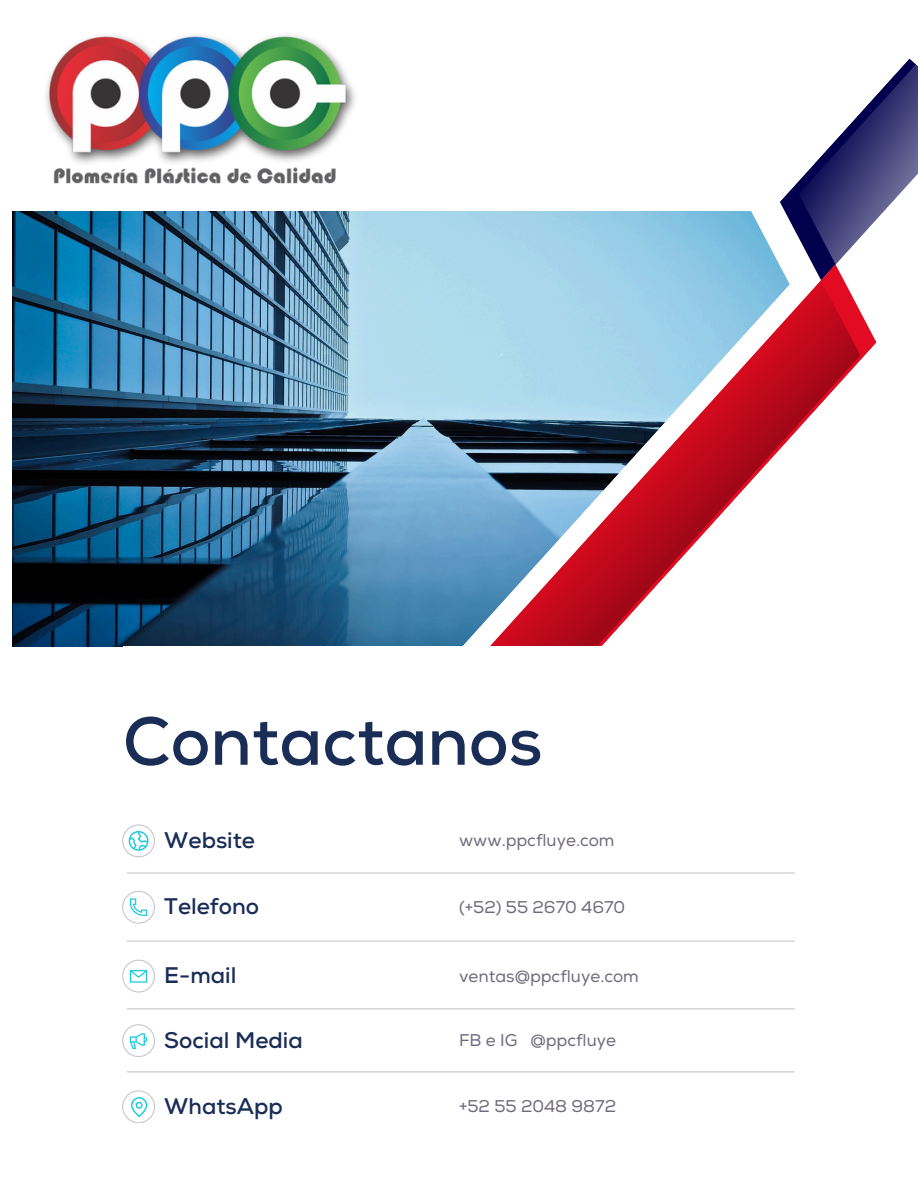
<style>
.page{position:relative;width:918px;height:1188px;background:#fff}
.page>*{position:absolute;margin:0;border:0;box-sizing:border-box;transform-origin:0 0}
.t1{font:700 67.8px "Nexa";color:#1a2d57}
.t2{font:700 22.5px "Nexa";color:#1a2d57}
.t3{font:16.95px "Nexa";color:#6f6a7b}
</style>
<div class="page">
<img style="left:13px;top:212px;width:435px;height:435px">
<svg style="left:448px;top:211px;width:347px;height:663px"></svg>
<svg style="left:730px;top:211px;width:29px;height:53px;background:#77bcde"></svg>
<svg style="left:759px;top:58px;width:159px;height:206px"></svg>
<svg style="left:489px;top:264px;width:355px;height:439px;background:#a3c7e0"></svg>
<svg style="left:489px;top:280px;width:388px;height:420px"></svg>
<div style="left:123px;top:647px;width:627px;height:132px;background:#fff"></div>
<svg style="left:122px;top:824px;width:33px;height:33px"></svg>
<svg style="left:122px;top:891px;width:33px;height:32px"></svg>
<svg style="left:122px;top:960px;width:33px;height:32px"></svg>
<svg style="left:122px;top:1024px;width:33px;height:33px"></svg>
<svg style="left:122px;top:1090px;width:33px;height:33px"></svg>
<hr style="left:127px;top:872px;width:667px;height:2px;background:#6c7382">
<hr style="left:127px;top:941px;width:667px;height:1px;background:#6c7382">
<hr style="left:127px;top:1008px;width:667px;height:1px;background:#6c7382">
<hr style="left:127px;top:1071px;width:667px;height:1px;background:#6c7382">
<img style="left:46px;top:35px;width:309px;height:148px">
<p class="t1" style="left:123px;top:701px;width:421px">Contactanos</p>
<p class="t2" style="left:164px;top:827px;width:92px">Website</p>
<p class="t2" style="left:164px;top:893px;width:96px">Telefono</p>
<p class="t3" style="left:459px;top:831px;width:157px">www.ppcfluye.com</p>
<h1 class="t3" style="left:459px;top:897px;width:168px">(+52) 55 2670 4670</h1>
<p class="t2" style="left:164px;top:962px;width:74px">E-mail</p>
<h2 class="t3" style="left:459px;top:966px;width:181px">ventas@ppcfluye.com</h2>
<p class="t2" style="left:164px;top:1026px;width:140px">Social Media</p>
<p class="t3" style="left:459px;top:1030px;width:159px">FB e IG @ppcfluye</p>
<h2 class="t2" style="left:164px;top:1093px;width:120px">WhatsApp</h2>
<p class="t3" style="left:459px;top:1097px;width:159px">+52 55 2048 9872</p>
</div>
